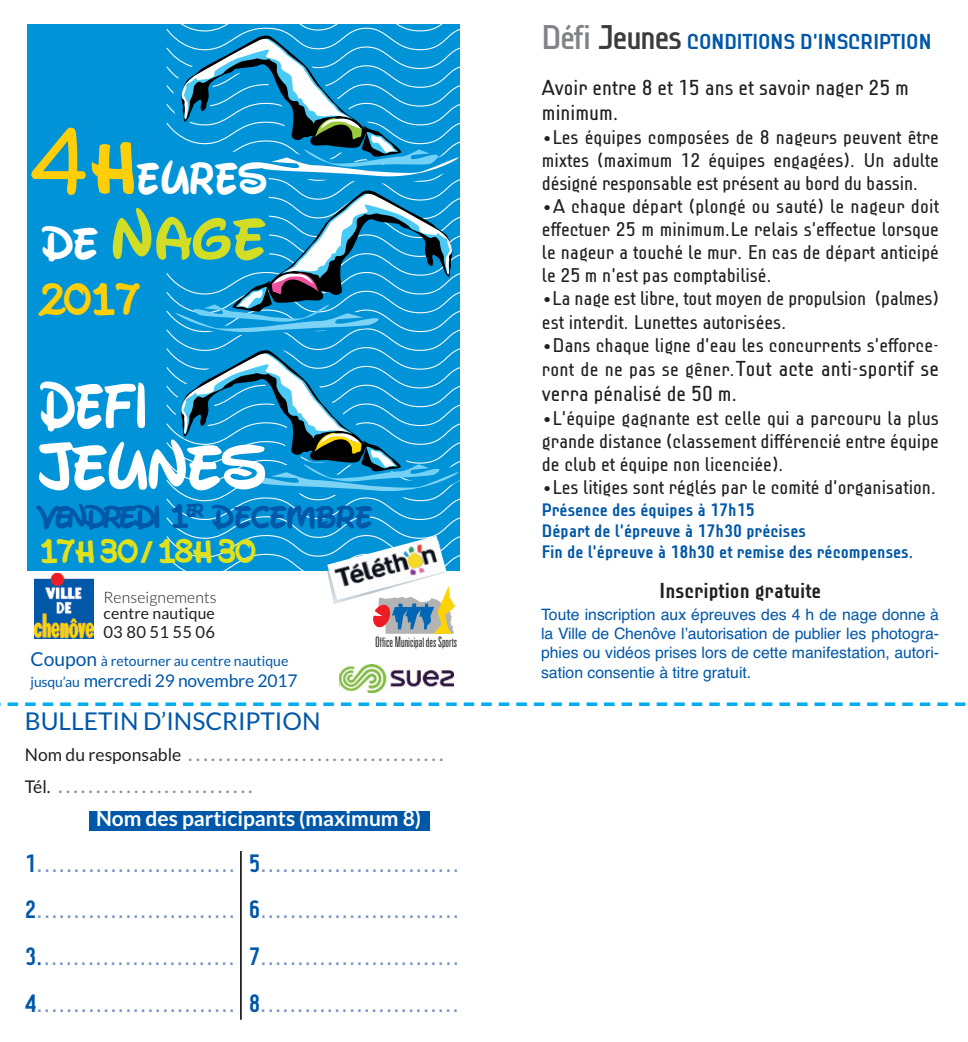
<style>
.page{position:relative;width:968px;height:1042px;background:#fff}
.page>*{position:absolute;margin:0;border:0;box-sizing:border-box;transform-origin:0 0}
.t1{font:700 63px/61.2px "Waltograph UI";letter-spacing:-.05em;color:#fff;scale:.8 1}
.t2{font:700 58.8px "Waltograph UI";color:#d2dd25}
.t3{font:700 44.8px "Waltograph UI";letter-spacing:-.025em;color:#fff;scale:.9 1}
.t4{font:700 42px "Waltograph UI";color:#fece08}
.t5{font:700 31.5px/35px "Waltograph UI";letter-spacing:-.075em;color:#0157a8}
.t6{font:24.5px "Lato";color:#0157a8}
.t7{font:24.32px/46.7px "Helvetica";color:#7c91c9;text-align:justify;scale:.93 1}
.t8{font:21px/25.2px "Lindau";color:#231f20}
.t9{font:21px/31.5px "Lato";color:#8d8f92}
.t10{font:700 21px "Lindau";color:#0157a8}
.t11{font:700 21px "Lato";color:#fff}
.t12{font:700 21px "Lindau";color:#231f20}
.t13{font:19.25px/23.1px "Lindau";color:#231f20;text-align:justify}
.t14{font:700 17.5px/21px "Lindau";color:#0157a8}
.t15{font:17.5px "Lato";letter-spacing:-.01em;color:#0157a8}
.t16{font:16.62px "Lato";letter-spacing:.01em;color:#231f20}
.t17{font:15.75px/19.2px "Helvetica";color:#0157a8;text-align:justify}
.t18{font:300 15.75px "Lato";letter-spacing:.01em;color:#231f20}
.t19{font:15.75px "Lato";letter-spacing:.01em;color:#231f20}
.t20{font:14px "Lato";color:#0157a8}
.t21{font:300 ultra-condensed 12.95px "Univers";color:#231f20}
.s1{font-family:"Chams";font-size:93.1px;color:#fece08}
.s2{font-size:72.27px;color:#fece08}
.s3{font-size:44.8px;color:#fff}
.s4{font-size:65.27px}
.s5{color:#dfe21a}
.s6{font-family:"Archive";font-weight:400;color:#dfe21a}
.s7{font-size:19.25px}
.s8{font-size:14px}
.s9{font-size:14.53px}
.s10{font-size:17.5px;color:#231f20}
.s11{font-family:"Lindau";font-weight:700;color:#0157a8}
.s12{font-weight:500;font-size:33.25px;color:#808285}
.s13{font-weight:500;font-size:33.25px;color:#3c3c3d}
</style>
<div class="page">
<img style="left:339px;top:664px;width:114px;height:29px">
<div style="left:89px;top:811px;width:340px;height:19px;background:#0157a8"></div>
<hr style="left:240px;top:851px;width:2px;height:169px;background:#231f20">
<img style="left:34px;top:580px;width:60px;height:59px">
<svg style="left:373px;top:586px;width:82px;height:48px;background:#a8a398"></svg>
<svg style="left:0;top:702px;width:966px;height:4px"></svg>
<img style="left:329px;top:580px;width:117px;height:20px">
<svg style="left:27px;top:25px;width:432px;height:555px;background:#1896d0"></svg>
<img style="left:411px;top:575px;width:18px;height:5px">
<img style="left:429px;top:541px;width:17px;height:36px">
<img style="left:332px;top:596px;width:22px;height:8px">
<img style="left:354px;top:586px;width:41px;height:12px">
<h3 class="t3" style="left:29px;top:158px;width:266px"><span class="s1">4</span><span class="s2">H</span>EURES</h3>
<h2 class="t2" style="left:40px;top:212px;width:229px"><span class="s3">DE</span> <span class="s4">N</span>AGE</h2>
<h3 class="t4" style="left:38px;top:275px;width:107px">2017</h3>
<h1 class="t1" style="left:38px;top:376px;width:288px">DÉFI<br>JEUNES</h1>
<h3 class="t5" style="left:38px;top:500px;width:337px">VENDREDI 1<sup>ER</sup> DÉCEMBRE<br><span class="s5">17H30</span><span class="s6">/</span><span class="s5">18H30</span></h3>
<p class="t18" style="left:103px;top:589px;width:115px">Renseignements</p>
<p class="t19" style="left:103px;top:604px;width:113px">centre nautique</p>
<p class="t16" style="left:103px;top:623px;width:113px">03 80 51 55 06</p>
<p class="t20" style="left:31px;top:653px;width:259px"><span class="s7">Coupon</span> à retourner au centre nautique</p>
<p class="t15" style="left:31px;top:671px;width:268px"><span class="s8">jusqu’au</span> mercredi 29 novembre 2017</p>
<p class="t21" style="left:375px;top:638px;width:83px"><span class="s9">O</span>ffice <span class="s9">M</span>unicipaldes<span class="s9">S</span>ports</p>
<p class="t6" style="left:25px;top:707px;width:297px">BULLETIN D’INSCRIPTION</p>
<p class="t9" style="left:25px;top:738px;width:420px"><span class="s10">Nomduresponsable</span> ..................................<br><span class="s10">Tél.</span> ..........................</p>
<p class="t11" style="left:96px;top:806px;width:326px">Nom des participants (maximum 8)</p>
<p class="t7" style="left:25px;top:840px;width:228px"><span class="s11">1</span>...........................<br><span class="s11">2</span>...........................<br><span class="s11">3.</span>..........................<br><span class="s11">4</span>...........................</p>
<p class="t7" style="left:249px;top:840px;width:228px"><span class="s11">5</span>...........................<br><span class="s11">6</span>...........................<br><span class="s11">7</span>...........................<br><span class="s11">8</span>...........................</p>
<p class="t10" style="left:542px;top:34px;width:391px"><span class="s12">Défi</span> <span class="s13">Jeunes</span> CONDITIONS D’INSCRIPTION</p>
<p class="t8" style="left:542px;top:76px;width:368px">Avoir entre 8 et 15 ans et savoir nager 25 m minimum.</p>
<p class="t13" style="left:542px;top:126px;width:398px">•Les équipes composées de 8 nageurs peuvent être mixtes (maximum 12 équipes engagées). Un adulte désigné responsable est présent au bord du bassin.</p>
<p class="t13" style="left:542px;top:196px;width:398px">•A chaque départ (plongé ou sauté) le nageur doit effectuer 25 m minimum.Le relais s’effectue lorsque le nageur a touché le mur. En cas de départ anticipé le 25 m n’est pas comptabilisé.</p>
<p class="t13" style="left:542px;top:288px;width:398px">•La nage est libre, tout moyen de propulsion (palmes) est interdit. Lunettes autorisées.</p>
<p class="t13" style="left:542px;top:334px;width:398px">•Dans chaque ligne d’eau les concurrents s’efforce-</p>
<p class="t8" style="left:542px;top:357px;width:398px"><span class="s7">ront de ne pas se gêner.</span>Tout acte anti-sportif se verra pénalisé de 50 m.</p>
<p class="t13" style="left:542px;top:408px;width:398px">•L’équipe gagnante est celle qui a parcouru la plus grande distance (classement différencié entre équipe de club et équipe non licenciée).</p>
<p class="t13" style="left:542px;top:477px;width:396px">•Les litiges sont réglés par le comité d’organisation.</p>
<p class="t14" style="left:542px;top:501px;width:374px">Présence des équipes à 17h15<br>Départ de l’épreuve à 17h30 précises<br>Fin de l’épreuve à 18h30 et remise des récompenses.</p>
<p class="t12" style="left:659px;top:582px;width:163px">Inscription gratuite</p>
<p class="t17" style="left:541px;top:605px;width:399px">Toute inscription aux épreuves des 4 h de nage donne à la Ville de Chenôve l’autorisation de publier les photogra&shy;phies ou vidéos prises lors de cette manifestation, autori&shy;sation consentie à titre gratuit.</p>
</div>
